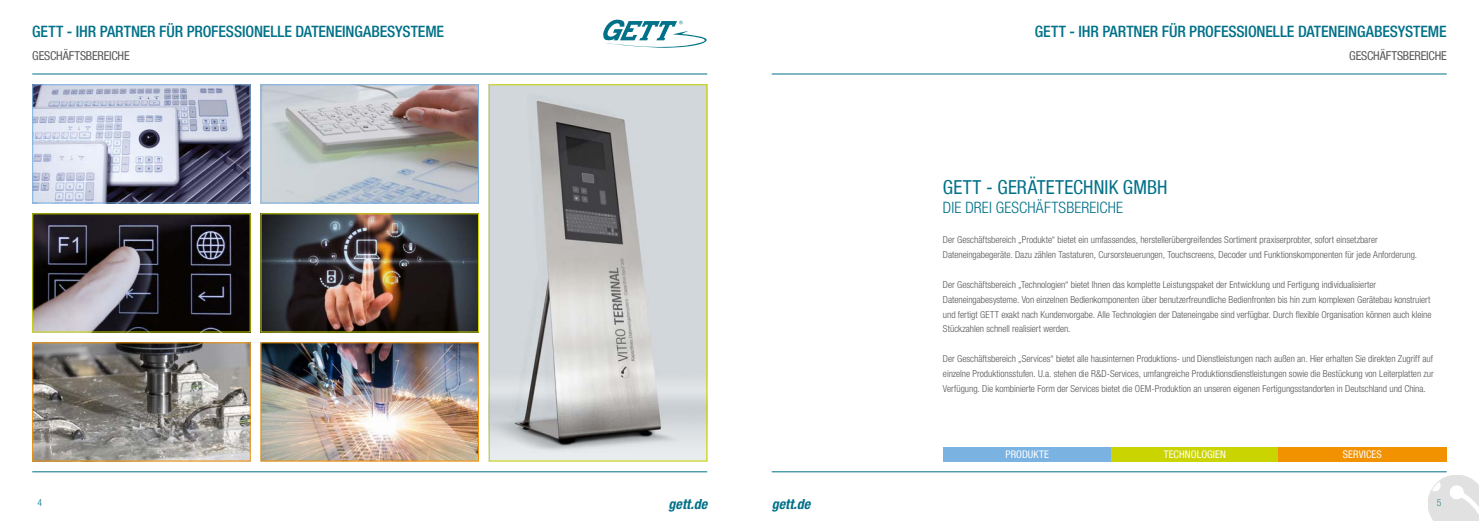
<style>
.page{position:relative;width:1479px;height:521px;background:#fff}
.page>*{position:absolute;margin:0;border:0;box-sizing:border-box;transform-origin:0 0}
.t1{font:condensed 19.25px "Helvetica Neue LT Com";letter-spacing:.01em;color:#007188}
.t2{font:500 condensed 15.75px "Helvetica Neue LT Com";letter-spacing:-.01em;color:#007188}
.t3{font:300 condensed 15.75px "Helvetica Neue LT Com";letter-spacing:.01em;color:#007188}
.t4{font:italic 700 condensed 14px "Helvetica Neue LT Pro";color:#007188}
.t5{font:condensed 12.25px "Helvetica Neue LT Com";letter-spacing:-.015em;color:#575756}
.t6{font:condensed 10.5px "Helvetica Neue LT Com";letter-spacing:.01em;color:#fff}
.t7{font:300 condensed 9.62px/14.9px "Helvetica Neue LT Com";letter-spacing:-.005em;color:#575756}
.t8{font:300 condensed 9.62px "Helvetica Neue LT Com";color:#007188}
</style>
<div class="page">
<hr style="left:771px;top:74px;width:675px;height:1px;background:#007188">
<hr style="left:771px;top:471px;width:675px;height:1px;background:#007188">
<svg style="left:1428px;top:475px;width:50px;height:46px"></svg>
<hr style="left:32px;top:74px;width:675px;height:1px;background:#007188">
<hr style="left:32px;top:471px;width:675px;height:1px;background:#007188">
<svg style="left:603px;top:19px;width:104px;height:29px"></svg>
<div style="left:943px;top:446px;width:168px;height:15px;background:#7ab2e1"></div>
<div style="left:1277px;top:446px;width:169px;height:15px;background:#f39200"></div>
<div style="left:1111px;top:446px;width:166px;height:15px;background:#cad400"></div>
<img style="left:34px;top:86px;width:215px;height:115px">
<div style="left:32px;top:84px;width:219px;height:119px;border:1px solid #7ab2e1"></div>
<img style="left:262px;top:86px;width:215px;height:115px">
<div style="left:260px;top:84px;width:219px;height:119px;border:1px solid #7ab2e1"></div>
<img style="left:34px;top:215px;width:215px;height:115px">
<div style="left:32px;top:213px;width:219px;height:119px;border:1px solid #cad400"></div>
<img style="left:491px;top:86px;width:214px;height:373px">
<div style="left:489px;top:84px;width:218px;height:377px;border:1px solid #cad400"></div>
<img style="left:34px;top:344px;width:215px;height:115px">
<div style="left:32px;top:342px;width:219px;height:119px;border:1px solid #f39200"></div>
<img style="left:262px;top:344px;width:215px;height:115px">
<div style="left:260px;top:342px;width:219px;height:119px;border:1px solid #f39200"></div>
<img style="left:262px;top:215px;width:215px;height:115px">
<div style="left:260px;top:213px;width:219px;height:119px;border:1px solid #cad400"></div>
<h2 class="t2" style="left:32px;top:22px;width:413px">GETT - IHR PARTNER FÜR PROFESSIONELLE DATENEINGABESYSTEME</h2>
<p class="t5" style="left:32px;top:48px;width:99px">GESCHÄFTSBEREICHE</p>
<h2 class="t2" style="left:1034px;top:22px;width:413px">GETT - IHR PARTNER FÜR PROFESSIONELLE DATENEINGABESYSTEME</h2>
<p class="t5" style="left:1349px;top:48px;width:99px">GESCHÄFTSBEREICHE</p>
<h1 class="t1" style="left:943px;top:175px;width:226px">GETT - GERÄTETECHNIK GMBH</h1>
<h2 class="t3" style="left:943px;top:199px;width:182px">DIE DREI GESCHÄFTSBEREICHE</h2>
<p class="t7" style="left:943px;top:232px;width:475px">Der Geschäftsbereich „Produkte“ bietet ein umfassendes, herstellerübergreifendes Sortiment praxiserprobter, sofort einsetzbarer<br>Dateneingabegeräte. Dazu zählen Tastaturen, Cursorsteuerungen, Touchscreens, Decoder und Funktionskomponenten für jede Anforderung.</p>
<p class="t7" style="left:943px;top:277px;width:490px">Der Geschäftsbereich „Technologien“ bietet Ihnen das komplette Leistungspaket der Entwicklung und Fertigung individualisierter Dateneingabesysteme. Von einzelnen Bedienkomponenten über benutzerfreundliche Bedienfronten bis hin zum komplexen Gerätebau konstruiert und fertigt GETT exakt nach Kundenvorgabe. Alle Technologien der Dateneingabe sind verfügbar. Durch flexible Organisation können auch kleine Stückzahlen schnell realisiert werden.</p>
<p class="t7" style="left:943px;top:351px;width:492px;text-align:justify">Der Geschäftsbereich „Services“ bietet alle hausinternen Produktions- und Dienstleistungen nach außen an. Hier erhalten Sie direkten Zugriff auf einzelne Produktionsstufen. U.a. stehen die R&amp;D-Services, umfangreiche Produktionsdienstleistungen sowie die Bestückung von Leiterplatten zur Verfügung. Die kombinierte Form der Services bietet die OEM-Produktion an unseren eigenen Fertigungsstandorten in Deutschland und China.</p>
<p class="t6" style="left:1005px;top:448px;width:45px">PRODUKTE</p>
<p class="t6" style="left:1163px;top:448px;width:64px">TECHNOLOGIEN</p>
<p class="t6" style="left:1342px;top:448px;width:40px">SERVICES</p>
<p class="t8" style="left:38px;top:496px;width:6px">4</p>
<h3 class="t4" style="left:668px;top:495px;width:40px">gett.de</h3>
<h3 class="t4" style="left:771px;top:495px;width:40px">gett.de</h3>
<p class="t8" style="left:1436px;top:496px;width:6px">5</p>
</div>
